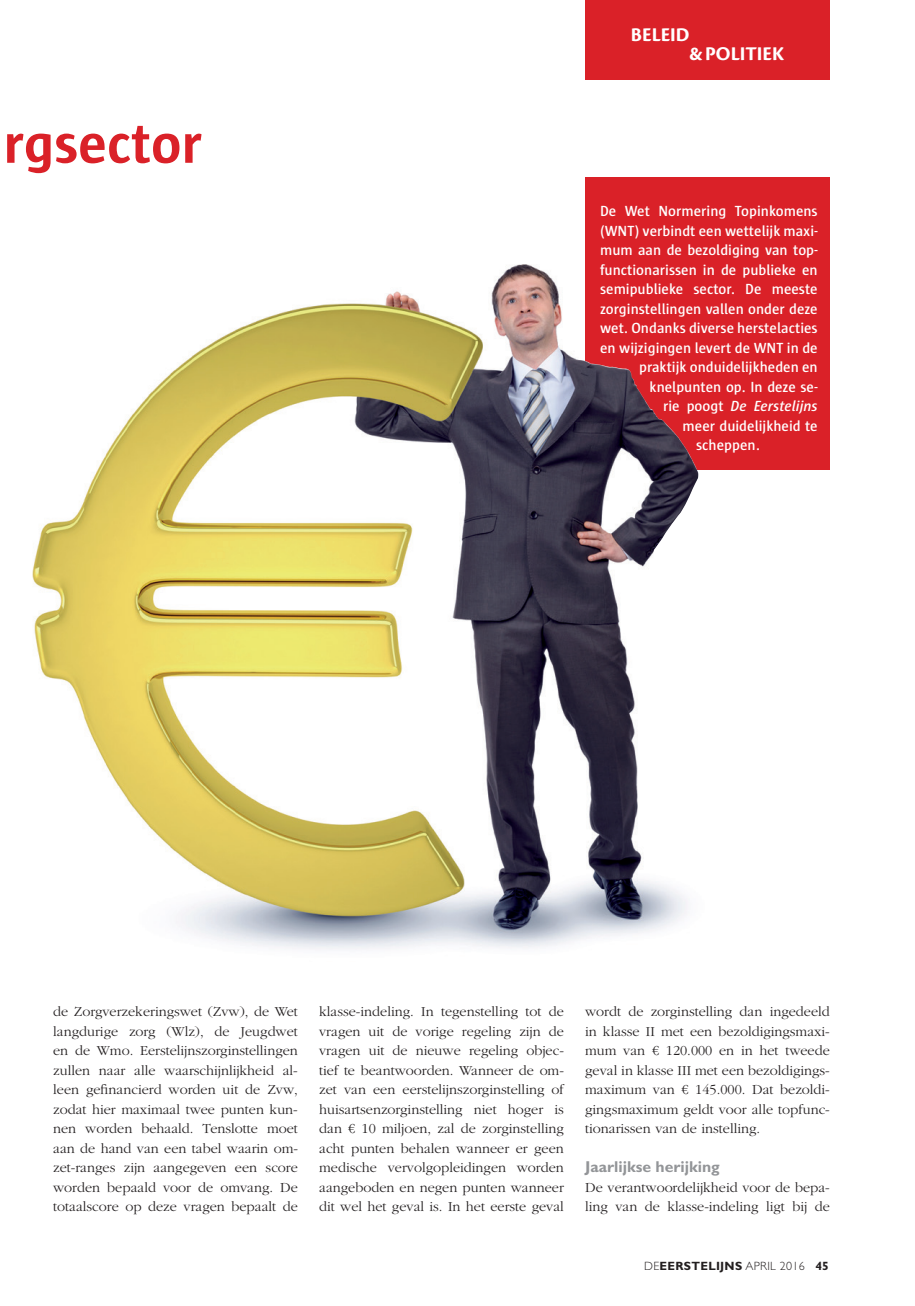
<style>
.page{position:relative;width:915px;height:1306px;background:#fff}
.page>*{position:absolute;margin:0;border:0;box-sizing:border-box;transform-origin:0 0}
.t1{font:700 57px "Sun";color:#da2128}
.t2{font:20.25px/19.5px "Cronos MM 700 13";color:#fff}
.t3{font:700 15.75px "Gill Sans";color:#939598}
.t4{font:600 15px "Sun";color:#fff}
.t5{font:italic 600 15px "Sun";color:#fff}
.t6{font:300 14.25px/19.5px "Garamond";color:#231f20;text-align:justify}
.t7{font:700 12px "Gill Sans";letter-spacing:.025em;color:#231f20}
.s1{font-style:normal}
.s2{font-weight:300}
</style>
<div class="page">
<div style="left:585px;top:0;width:244px;height:80px;background:#da2128"></div>
<div style="left:585px;top:177px;width:244px;height:293px;background:#da2128"></div>
<img style="left:32px;top:264px;width:667px;height:686px">
<h1 class="t1" style="left:3px;top:112px;width:200px">rgsector</h1>
<h2 class="t2" style="left:688px;top:25px;width:96px;text-indent:-58px">BELEID<br>&amp; POLITIEK</h2>
<p class="t4" style="left:600px;top:203px;width:219px">De Wet Normering Topinkomens</p>
<p class="t4" style="left:600px;top:223px;width:219px">(WNT) verbindt een wettelijk maxi-</p>
<p class="t4" style="left:600px;top:242px;width:219px">mum aan de bezoldiging van top-</p>
<p class="t4" style="left:600px;top:262px;width:219px">functionarissen in de publieke en</p>
<p class="t4" style="left:600px;top:281px;width:219px">semipublieke sector. De meeste</p>
<p class="t4" style="left:600px;top:301px;width:219px">zorginstellingen vallen onder deze</p>
<p class="t4" style="left:600px;top:320px;width:219px">wet. Ondanks diverse herstelacties</p>
<p class="t4" style="left:600px;top:340px;width:219px">en wijzigingen levert de WNT in de</p>
<p class="t4" style="left:639px;top:359px;width:180px">praktijk onduidelijkheden en</p>
<p class="t4" style="left:649px;top:379px;width:169px">knelpunten op. In deze se-</p>
<p class="t5" style="left:663px;top:398px;width:156px"><span class="s1">rie poogt</span> De Eerstelijns</p>
<p class="t4" style="left:682px;top:418px;width:136px">meer duidelijkheid te</p>
<p class="t4" style="left:696px;top:437px;width:65px">scheppen.</p>
<p class="t6" style="left:53px;top:1002px;width:246px">de Zorgverzekeringswet (Zvw), de Wet langdurige zorg (Wlz), de Jeugdwet en de Wmo. Eerstelijnszorginstellingen zullen naar alle waarschijnlijkheid al&shy;leen gefinancierd worden uit de Zvw, zodat hier maximaal twee punten kun&shy;nen worden behaald. Tenslotte moet aan de hand van een tabel waarin om&shy;zet-ranges zijn aangegeven een score worden bepaald voor de omvang. De totaalscore op deze vragen bepaalt de</p>
<p class="t6" style="left:319px;top:1002px;width:246px">klasse-indeling. In tegenstelling tot de vragen uit de vorige regeling zijn de vragen uit de nieuwe regeling objec&shy;tief te beantwoorden. Wanneer de om&shy;zet van een eerstelijnszorginstelling of huisartsenzorginstelling niet hoger is dan € 10 miljoen, zal de zorginstelling acht punten behalen wanneer er geen medische vervolgopleidingen worden aangeboden en negen punten wanneer dit wel het geval is. In het eerste geval</p>
<p class="t6" style="left:585px;top:1002px;width:246px">wordt de zorginstelling dan ingedeeld in klasse II met een bezoldigingsmaxi&shy;mum van € 120.000 en in het tweede geval in klasse III met een bezoldigings&shy;maximum van € 145.000. Dat bezoldi&shy;gingsmaximum geldt voor alle topfunc&shy;tionarissen van de instelling.</p>
<p class="t3" style="left:585px;top:1157px;width:136px">Jaarlijkse herijking</p>
<p class="t6" style="left:585px;top:1177px;width:246px">De verantwoordelijkheid voor de bepa&shy;ling van de klasse-indeling ligt bij de</p>
<p class="t7" style="left:644px;top:1258px;width:186px"><span class="s2">DE</span>EERSTELIJNS <span class="s2">APRIL 2016</span> 45</p>
</div>
